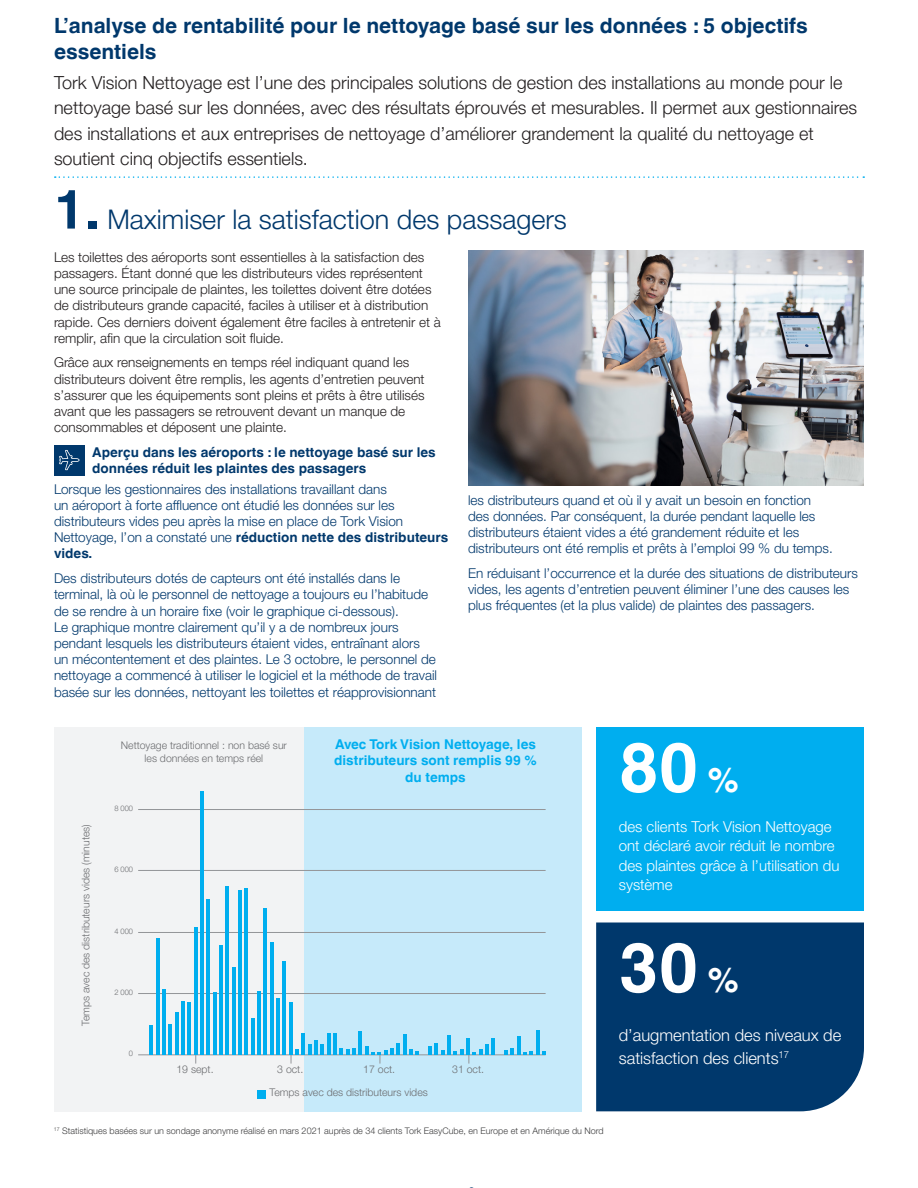
<style>
.page{position:relative;width:918px;height:1188px;background:#fff}
.page>*{position:absolute;margin:0;border:0;box-sizing:border-box;transform-origin:0 0}
.t1{font:700 69px "Helvetica World";color:#fff}
.Heading_3{font:27px "Helvetica Neue World 45 Lt";color:#00386c}
.Heading_3-2{font:700 21px/25.5px "Helvetica World";color:#00386c}
.Heading_3-3{font:18px/25.5px "Helvetica Neue World 45 Lt";color:#231f20}
.t2{font:16.5px/22.5px "Helvetica Neue World 45 Lt";color:#fff}
.t3{font:15px/19.5px "Helvetica Neue World 45 Lt";color:#fff}
.t4{font:13.5px/16.2px "Helvetica Neue World 45 Lt";color:#00386c}
.t5{font:13.5px/16.2px "Helvetica Neue World 45 Lt";color:#231f20}
.t6{font:700 13.5px/16.2px "Helvetica World";color:#00386c}
.t7{font:700 13.5px/16.2px "Helvetica World";color:#00aeef;text-align:center}
.t8{font:10.5px/13.5px "Helvetica Neue World 45 Lt";color:#6c6d70;text-align:center}
.t9{font:9px "Helvetica Neue World 45 Lt";color:#3e3e3f}
.t10{font:7.5px "Helvetica Neue World 45 Lt";color:#6c6d70}
.s1{font-family:"Helvetica World";font-weight:700;font-size:54px}
.s2{font-family:"Helvetica World";font-weight:700}
.s3{font-size:34.5px}
</style>
<div class="page">
<div style="left:303px;top:727px;width:278px;height:384px;background:#c6eafa"></div>
<div style="left:54px;top:727px;width:249px;height:384px;background:#f2f3f4"></div>
<hr style="left:138px;top:809px;width:408px;height:1px;background:#939598">
<hr style="left:138px;top:870px;width:408px;height:1px;background:#939598">
<hr style="left:138px;top:932px;width:408px;height:1px;background:#939598">
<hr style="left:138px;top:993px;width:408px;height:1px;background:#939598">
<hr style="left:138px;top:1055px;width:408px;height:1px;background:#939598">
<svg style="left:55px;top:176px;width:809px;height:2px"></svg>
<div style="left:596px;top:923px;width:268px;height:188px;background:#00386c"></div>
<div style="left:596px;top:727px;width:268px;height:184px;background:#00aeef"></div>
<hr style="left:150px;top:1025px;width:3px;height:30px;background:#00aeef">
<hr style="left:175px;top:1012px;width:4px;height:43px;background:#00aeef">
<hr style="left:200px;top:792px;width:4px;height:263px;background:#00aeef">
<hr style="left:226px;top:886px;width:3px;height:169px;background:#00aeef">
<hr style="left:251px;top:1018px;width:4px;height:37px;background:#00aeef">
<hr style="left:276px;top:998px;width:4px;height:57px;background:#00aeef">
<hr style="left:302px;top:1034px;width:3px;height:21px;background:#00aeef">
<hr style="left:327px;top:1034px;width:4px;height:21px;background:#00aeef">
<hr style="left:403px;top:1034px;width:3px;height:21px;background:#00aeef">
<hr style="left:156px;top:939px;width:4px;height:116px;background:#00aeef">
<hr style="left:181px;top:1002px;width:4px;height:53px;background:#00aeef">
<hr style="left:207px;top:899px;width:3px;height:156px;background:#00aeef">
<hr style="left:232px;top:967px;width:4px;height:88px;background:#00aeef">
<hr style="left:257px;top:991px;width:4px;height:64px;background:#00aeef">
<hr style="left:283px;top:961px;width:3px;height:94px;background:#00aeef">
<hr style="left:308px;top:1045px;width:4px;height:10px;background:#00aeef">
<hr style="left:333px;top:1034px;width:4px;height:21px;background:#00aeef">
<hr style="left:359px;top:1031px;width:3px;height:24px;background:#00aeef">
<svg style="left:454px;top:1050px;width:9px;height:5px"></svg>
<hr style="left:485px;top:1045px;width:4px;height:10px;background:#00aeef">
<svg style="left:504px;top:1048px;width:10px;height:7px"></svg>
<hr style="left:536px;top:1030px;width:3px;height:25px;background:#00aeef">
<hr style="left:162px;top:990px;width:4px;height:65px;background:#00aeef">
<hr style="left:188px;top:1003px;width:3px;height:52px;background:#00aeef">
<hr style="left:213px;top:992px;width:4px;height:63px;background:#00aeef">
<hr style="left:238px;top:890px;width:4px;height:165px;background:#00aeef">
<hr style="left:264px;top:908px;width:3px;height:147px;background:#00aeef">
<hr style="left:289px;top:1003px;width:4px;height:52px;background:#00aeef">
<hr style="left:314px;top:1040px;width:4px;height:15px;background:#00aeef">
<svg style="left:409px;top:1050px;width:10px;height:5px"></svg>
<svg style="left:428px;top:1043px;width:16px;height:12px"></svg>
<hr style="left:466px;top:1038px;width:4px;height:17px;background:#00aeef">
<hr style="left:492px;top:1038px;width:3px;height:17px;background:#00aeef">
<hr style="left:517px;top:1036px;width:3px;height:19px;background:#00aeef">
<svg style="left:542px;top:1052px;width:4px;height:3px"></svg>
<hr style="left:169px;top:1024px;width:3px;height:31px;background:#00aeef">
<hr style="left:194px;top:927px;width:4px;height:128px;background:#00aeef">
<hr style="left:219px;top:946px;width:4px;height:109px;background:#00aeef">
<hr style="left:245px;top:889px;width:3px;height:166px;background:#00aeef">
<hr style="left:270px;top:943px;width:4px;height:112px;background:#00aeef">
<svg style="left:291px;top:1050px;width:8px;height:14px"></svg>
<svg style="left:321px;top:1045px;width:3px;height:10px"></svg>
<svg style="left:340px;top:1049px;width:16px;height:6px"></svg>
<svg style="left:365px;top:1043px;width:35px;height:21px"></svg>
<hr style="left:447px;top:1036px;width:4px;height:19px;background:#00aeef">
<svg style="left:469px;top:1050px;width:13px;height:14px"></svg>
<svg style="left:523px;top:1051px;width:10px;height:4px"></svg>
<div style="left:257px;top:1091px;width:9px;height:8px;background:#00aeef"></div>
<div style="left:54px;top:445px;width:31px;height:30px;background:#00386c"></div>
<svg style="left:59px;top:450px;width:21px;height:20px"></svg>
<img style="left:468px;top:250px;width:396px;height:236px">
<p class="Heading_3-2" style="left:54px;top:13px;width:755px">L’analyse de rentabilité pour le nettoyage basé sur les données : 5 objectifs essentiels</p>
<p class="Heading_3-3" style="left:54px;top:70px;width:805px">Tork Vision Nettoyage est l’une des principales solutions de gestion des installations au monde pour le nettoyage basé sur les données, avec des résultats éprouvés et mesurables. Il permet aux gestionnaires des installations et aux entreprises de nettoyage d’améliorer grandement la qualité du nettoyage et soutient cinq objectifs essentiels.</p>
<p class="Heading_3" style="left:54px;top:203px;width:514px"><span class="s1">1.</span> Maximiser la satisfaction des passagers</p>
<p class="t5" style="left:54px;top:249px;width:388px">Les toilettes des aéroports sont essentielles à la satisfaction des passagers. Étant donné que les distributeurs vides représentent une source principale de plaintes, les toilettes doivent être dotées de distributeurs grande capacité, faciles à utiliser et à distribution rapide. Ces derniers doivent également être faciles à entretenir et à remplir, afin que la circulation soit fluide.</p>
<p class="t5" style="left:54px;top:355px;width:372px">Grâce aux renseignements en temps réel indiquant quand les distributeurs doivent être remplis, les agents d’entretien peuvent s’assurer que les équipements sont pleins et prêts à être utilisés avant que les passagers se retrouvent devant un manque de consommables et déposent une plainte.</p>
<p class="t6" style="left:92px;top:444px;width:345px">Aperçu dans les aéroports : le nettoyage basé sur les données réduit les plaintes des passagers</p>
<p class="t4" style="left:54px;top:481px;width:396px">Lorsque les gestionnaires des installations travaillant dans<br>un aéroport à forte affluence ont étudié les données sur les distributeurs vides peu après la mise en place de Tork Vision Nettoyage, l’on a constaté une <span class="s2">réduction nette des distributeurs vides.</span></p>
<p class="t4" style="left:54px;top:570px;width:385px">Des distributeurs dotés de capteurs ont été installés dans le terminal, là où le personnel de nettoyage a toujours eu l’habitude de se rendre à un horaire fixe (voir le graphique ci-dessous).<br>Le graphique montre clairement qu’il y a de nombreux jours pendant lesquels les distributeurs étaient vides, entraînant alors un mécontentement et des plaintes. Le 3 octobre, le personnel de nettoyage a commencé à utiliser le logiciel et la méthode de travail basée sur les données, nettoyant les toilettes et réapprovisionnant</p>
<p class="t4" style="left:468px;top:492px;width:366px">les distributeurs quand et où il y avait un besoin en fonction des données. Par conséquent, la durée pendant laquelle les distributeurs étaient vides a été grandement réduite et les distributeurs ont été remplis et prêts à l’emploi 99 % du temps.</p>
<p class="t4" style="left:468px;top:565px;width:391px">En réduisant l’occurrence et la durée des situations de distributeurs vides, les agents d’entretien peuvent éliminer l’une des causes les plus fréquentes (et la plus valide) de plaintes des passagers.</p>
<p class="t8" style="left:121px;top:739px;width:168px">Nettoyage traditionnel : non basé sur les données en temps réel</p>
<p class="t7" style="left:334px;top:737px;width:204px">Avec Tork Vision Nettoyage, les distributeurs sont remplis 99 % du temps</p>
<p class="t8" style="left:79px;top:1026px;width:203px;rotate:-90deg">Temps avec des distributeurs vides (minutes)</p>
<p class="t10" style="left:114px;top:804px;width:20px">8 000</p>
<p class="t10" style="left:114px;top:865px;width:20px">6 000</p>
<p class="t10" style="left:114px;top:927px;width:20px">4 000</p>
<p class="t10" style="left:114px;top:988px;width:20px">2 000</p>
<p class="t10" style="left:129px;top:1049px;width:6px">0</p>
<p class="t8" style="left:176px;top:1063px;width:39px">19 sept.</p>
<p class="t8" style="left:277px;top:1063px;width:28px">3 oct.</p>
<p class="t8" style="left:363px;top:1063px;width:33px">17 oct.</p>
<p class="t8" style="left:452px;top:1063px;width:33px">31 oct.</p>
<p class="t8" style="left:270px;top:1086px;width:160px">Temps avec des distributeurs vides</p>
<p class="t9" style="left:54px;top:1126px;width:551px"><sup>17</sup> Statistiques basées sur un sondage anonyme réalisé en mars 2021 auprès de 34 clients Tork EasyCube, en Europe et en Amérique du Nord</p>
<p class="t1" style="left:619px;top:728px;width:122px">80 <span class="s3">%</span></p>
<p class="t3" style="left:619px;top:817px;width:222px">des clients Tork Vision Nettoyage ont déclaré avoir réduit le nombre des plaintes grâce à l’utilisation du système</p>
<p class="t1" style="left:619px;top:928px;width:122px">30 <span class="s3">%</span></p>
<p class="t2" style="left:619px;top:1024px;width:224px">d’augmentation des niveaux de satisfaction des clients<sup>17</sup></p>
</div>
